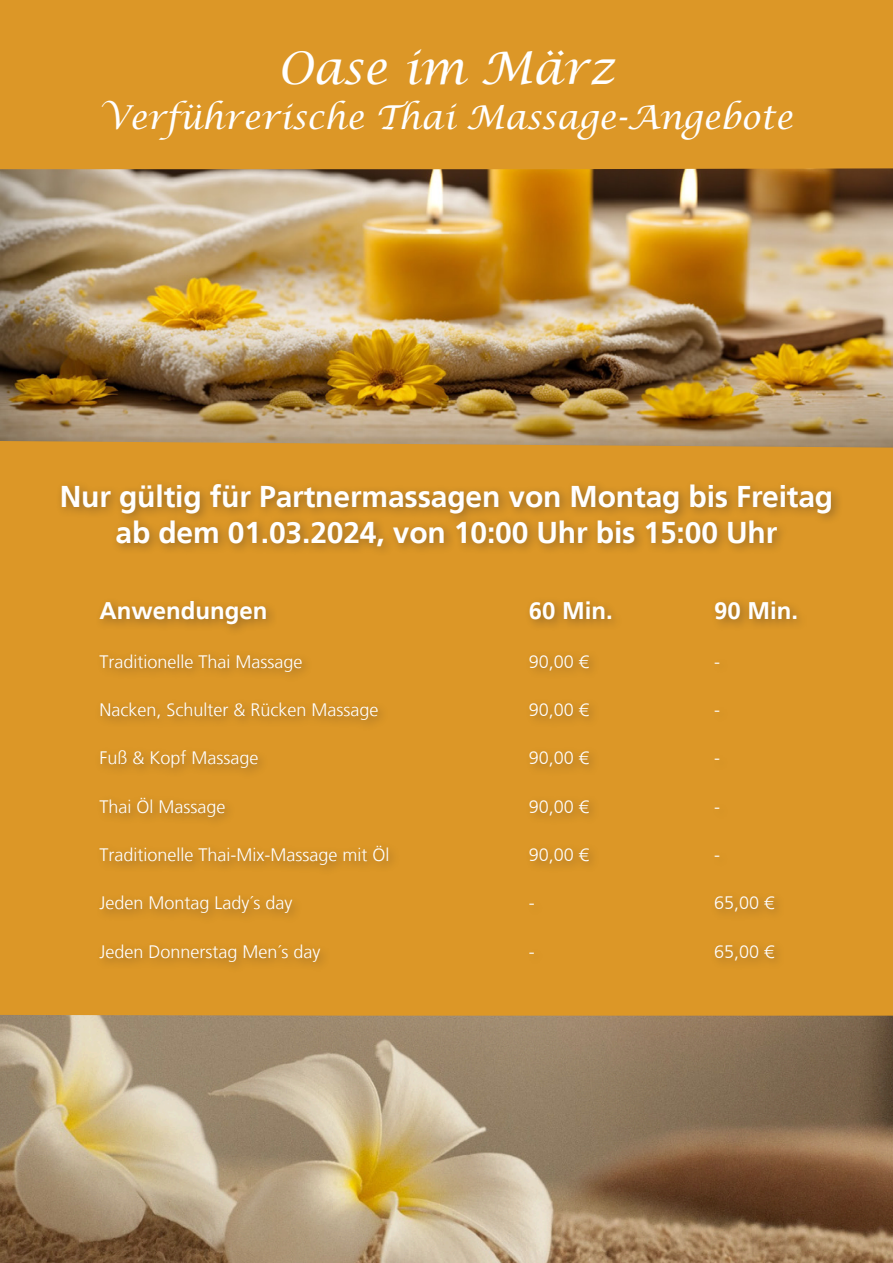
<style>
.page{position:relative;width:893px;height:1263px;background:#dc9727}
.page>*{position:absolute;margin:0;border:0;box-sizing:border-box;transform-origin:0 0}
.t1{font:italic 45px "Lucida Calligraphy";color:#fff}
.t2{font:italic 33px "Lucida Calligraphy";color:#fff}
.t3{font:700 30px/36px "Frutiger";letter-spacing:-.005em;color:#fff;text-align:center}
.t4{font:700 24px "Frutiger";color:#fff}
.t5{font:300 18px "Frutiger";color:#fff}
</style>
<div class="page">
<div style="left:94px;top:595px;width:714px;height:379px;background:#231f20;opacity:.4"></div>
<div style="left:56px;top:478px;width:787px;height:80px;background:#231f20;opacity:.4"></div>
<img style="left:0;top:168px;width:893px;height:280px">
<img style="left:0;top:1015px;width:893px;height:248px">
<h1 class="t1" style="left:278px;top:41px;width:339px">Oase im März</h1>
<h2 class="t2" style="left:100px;top:97px;width:695px">Verführerische Thai Massage-Angebote</h2>
<h3 class="t3" style="left:60px;top:478px;width:775px">Nur gültig für Partnermassagen von Montag bis Freitag ab dem 01.03.2024, von 10:00 Uhr bis 15:00 Uhr</h3>
<h3 class="t4" style="left:99px;top:597px;width:169px">Anwendungen</h3>
<h3 class="t4" style="left:529px;top:597px;width:86px">60 Min.</h3>
<h3 class="t4" style="left:714px;top:597px;width:86px">90 Min.</h3>
<p class="t5" style="left:99px;top:651px;width:205px">Traditionelle Thai Massage</p>
<p class="t5" style="left:529px;top:651px;width:62px">90,00 €</p>
<p class="t5" style="left:714px;top:651px;width:7px">-</p>
<p class="t5" style="left:99px;top:699px;width:281px">Nacken, Schulter &amp; Rücken Massage</p>
<p class="t5" style="left:529px;top:699px;width:62px">90,00 €</p>
<p class="t5" style="left:714px;top:699px;width:7px">-</p>
<p class="t5" style="left:99px;top:748px;width:161px">Fuß &amp; Kopf Massage</p>
<p class="t5" style="left:529px;top:748px;width:62px">90,00 €</p>
<p class="t5" style="left:714px;top:748px;width:7px">-</p>
<p class="t5" style="left:99px;top:796px;width:128px">Thai Öl Massage</p>
<p class="t5" style="left:529px;top:796px;width:62px">90,00 €</p>
<p class="t5" style="left:714px;top:796px;width:7px">-</p>
<p class="t5" style="left:99px;top:844px;width:291px">Traditionelle Thai-Mix-Massage mit Öl</p>
<p class="t5" style="left:529px;top:844px;width:62px">90,00 €</p>
<p class="t5" style="left:714px;top:844px;width:7px">-</p>
<p class="t5" style="left:99px;top:893px;width:195px">Jeden Montag Lady´s day</p>
<p class="t5" style="left:529px;top:893px;width:7px">-</p>
<p class="t5" style="left:714px;top:893px;width:62px">65,00 €</p>
<p class="t5" style="left:99px;top:941px;width:223px">Jeden Donnerstag Men´s day</p>
<p class="t5" style="left:529px;top:941px;width:7px">-</p>
<p class="t5" style="left:714px;top:941px;width:62px">65,00 €</p>
</div>
